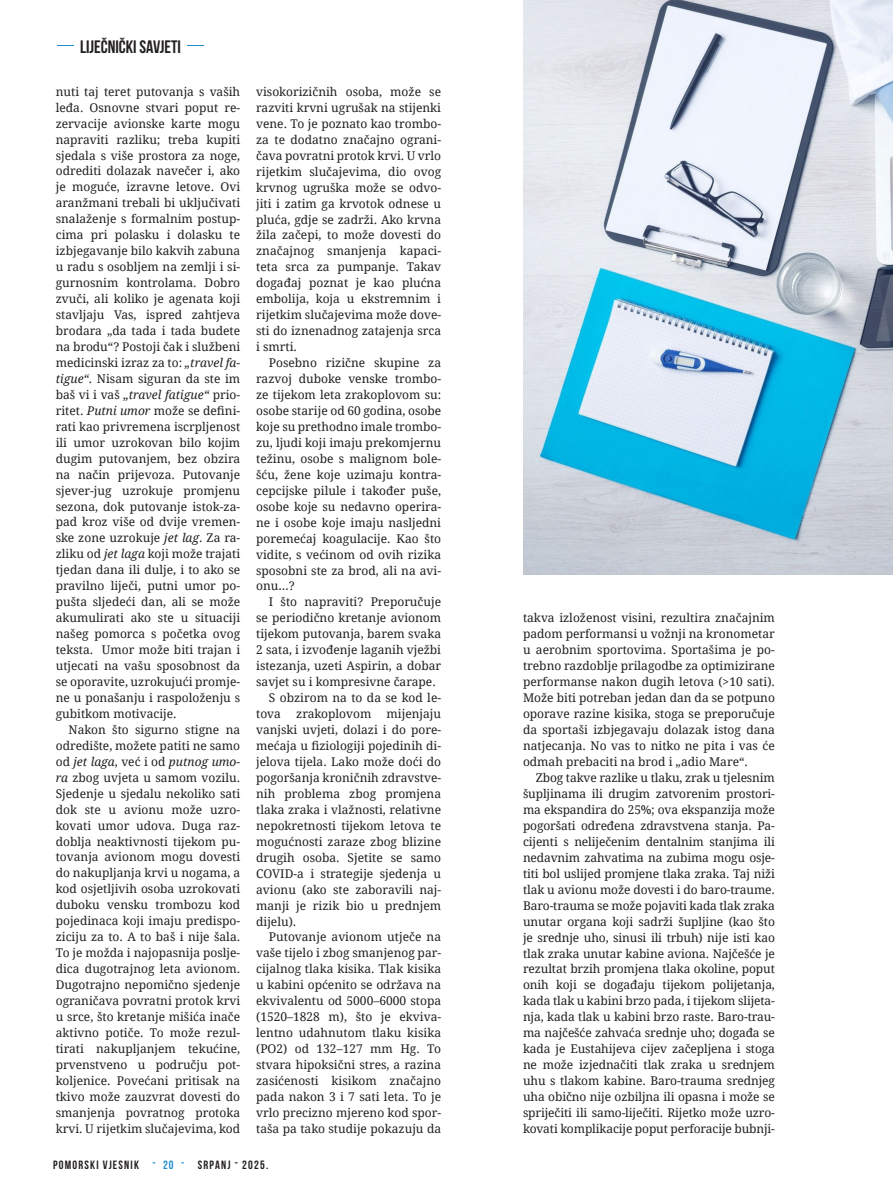
<style>
.page{position:relative;width:893px;height:1191px;background:#fff}
.page>*{position:absolute;margin:0;border:0;box-sizing:border-box;transform-origin:0 0}
.t1{font:700 18px "Bebas Neue";color:#231f20}
.t2{font:12px/15.9px "Droid Serif";color:#231f20;text-align:justify}
.t3{font:700 12px "Bebas Neue";letter-spacing:.1em;color:#231f20}
.s1{font-weight:300;color:#218ecb}
.s2{font-style:italic}
.s3{color:#218ecb}
</style>
<div class="page">
<img style="left:523px;top:0;width:370px;height:574px">
<h1 class="t1" style="left:54px;top:37px;width:154px"><span class="s1">-</span>LIJEČNIČKI SAVJETI<span class="s1">-</span></h1>
<p class="t2" style="left:56px;top:83px;width:186px">nuti taj teret putovanja s vaših leđa. Osnovne stvari poput re&shy;zervacije avionske karte mogu napraviti razliku; treba kupiti sjedala s više prostora za noge, odrediti dolazak navečer i, ako je moguće, izravne letove. Ovi aranžmani trebali bi uključivati snalaženje s formalnim postup&shy;cima pri polasku i dolasku te izbjegavanje bilo kakvih zabuna u radu s osobljem na zemlji i si&shy;gurnosnim kontrolama. Dobro zvuči, ali koliko je agenata koji stavljaju Vas, ispred zahtjeva brodara „da tada i tada budete na brodu“? Postoji čak i službeni medicinski izraz za to: <span class="s2">„travel fa&shy;tigue“.</span> Nisam siguran da ste im baš vi i vaš <span class="s2">„travel fatigue“</span> prio&shy;ritet. <span class="s2">Putni umor</span> može se defini&shy;rati kao privremena iscrpljenost ili umor uzrokovan bilo kojim dugim putovanjem, bez obzira na način prijevoza. Putovanje sjever-jug uzrokuje promjenu sezona, dok putovanje istok-za&shy;pad kroz više od dvije vremen&shy;ske zone uzrokuje <span class="s2">jet lag</span>. Za ra&shy;zliku od <span class="s2">jet laga</span> koji može trajati tjedan dana ili dulje, i to ako se pravilno liječi, putni umor po&shy;pušta sljedeći dan, ali se može akumulirati ako ste u situaciji našeg pomorca s početka ovog teksta. Umor može biti trajan i utjecati na vašu sposobnost da se oporavite, uzrokujući promje&shy;ne u ponašanju i raspoloženju s gubitkom motivacije.</p>
<p class="t2" style="left:56px;top:721px;width:186px;text-indent:13px">Nakon što sigurno stigne na odredište, možete patiti ne samo od <span class="s2">jet laga</span>, već i od <span class="s2">putnog umo&shy;ra</span> zbog uvjeta u samom vozilu.<br>Sjedenje u sjedalu nekoliko sati dok ste u avionu može uzro&shy;kovati umor udova. Duga raz&shy;doblja neaktivnosti tijekom pu&shy;tovanja avionom mogu dovesti do nakupljanja krvi u nogama, a kod osjetljivih osoba uzrokovati duboku vensku trombozu kod pojedinaca koji imaju predispo&shy;ziciju za to. A to baš i nije šala.<br>To je možda i najopasnija poslje&shy;dica dugotrajnog leta avionom.<br>Dugotrajno nepomično sjedenje ograničava povratni protok krvi u srce, što kretanje mišića inače aktivno potiče. To može rezul&shy;tirati nakupljanjem tekućine, prvenstveno u području pot&shy;koljenice. Povećani pritisak na tkivo može zauzvrat dovesti do smanjenja povratnog protoka krvi. U rijetkim slučajevima, kod</p>
<p class="t2" style="left:256px;top:83px;width:186px">visokorizičnih osoba, može se razviti krvni ugrušak na stijenki vene. To je poznato kao trombo&shy;za te dodatno značajno ograni&shy;čava povratni protok krvi. U vrlo rijetkim slučajevima, dio ovog krvnog ugruška može se odvo&shy;jiti i zatim ga krvotok odnese u pluća, gdje se zadrži. Ako krvna žila začepi, to može dovesti do značajnog smanjenja kapaci&shy;teta srca za pumpanje. Takav događaj poznat je kao plućna embolija, koja u ekstremnim i rijetkim slučajevima može dove&shy;sti do iznenadnog zatajenja srca i smrti.</p>
<p class="t2" style="left:256px;top:354px;width:186px;text-indent:13px">Posebno rizične skupine za razvoj duboke venske trombo&shy;ze tijekom leta zrakoplovom su: osobe starije od 60 godina, osobe koje su prethodno imale trombo&shy;zu, ljudi koji imaju prekomjernu težinu, osobe s malignom bole&shy;šću, žene koje uzimaju kontra&shy;cepcijske pilule i također puše, osobe koje su nedavno operira&shy;ne i osobe koje imaju nasljedni poremećaj koagulacije. Kao što vidite, s većinom od ovih rizika sposobni ste za brod, ali na avi&shy;onu…?</p>
<p class="t2" style="left:269px;top:594px;width:174px">I što napraviti? Preporučuje</p>
<p class="t2" style="left:256px;top:610px;width:186px">se periodično kretanje avionom</p>
<p class="t2" style="left:256px;top:626px;width:186px">tijekom putovanja, barem svaka</p>
<p class="t2" style="left:256px;top:641px;width:186px">2 sata, i izvođenje laganih vježbi</p>
<p class="t2" style="left:256px;top:657px;width:186px">istezanja, uzeti Aspirin, a dobar</p>
<p class="t2" style="left:256px;top:673px;width:181px">savjet su i kompresivne čarape.</p>
<p class="t2" style="left:269px;top:689px;width:174px">S obzirom na to da se kod le-</p>
<p class="t2" style="left:256px;top:705px;width:26px">tova</p>
<p class="t2" style="left:296px;top:705px;width:77px">zrakoplovom</p>
<p class="t2" style="left:256px;top:705px;width:186px;text-indent:130px">mijenjaju vanjski uvjeti, dolazi i do pore&shy;mećaja u fiziologiji pojedinih di&shy;jelova tijela. Lako može doći do pogoršanja kroničnih zdravstve&shy;nih problema zbog promjena tlaka zraka i vlažnosti, relativne nepokretnosti tijekom letova te mogućnosti zaraze zbog blizine drugih osoba. Sjetite se samo COVID-a i strategije sjedenja u avionu (ako ste zaboravili naj&shy;manji je rizik bio u prednjem dijelu).</p>
<p class="t2" style="left:256px;top:929px;width:186px;text-indent:13px">Putovanje avionom utječe na vaše tijelo i zbog smanjenog par&shy;cijalnog tlaka kisika. Tlak kisika u kabini općenito se održava na ekvivalentu od 5000–6000 stopa (1520–1828 m), što je ekviva&shy;lentno udahnutom tlaku kisika (PO2) od 132–127 mm Hg. To stvara hipoksični stres, a razina zasićenosti kisikom značajno pada nakon 3 i 7 sati leta. To je vrlo precizno mjereno kod spor&shy;taša pa tako studije pokazuju da</p>
<p class="t3" style="left:53px;top:1157px;width:217px">POMORSKI VJESNIK <span class="s3">- 20 -</span> SRPANJ - 2025.</p>
<p class="t2" style="left:523px;top:610px;width:253px">takva izloženost visini, rezultira značajnim padom performansi u vožnji na kronometar u aerobnim sportovima. Sportašima je po&shy;trebno razdoblje prilagodbe za optimizirane performanse nakon dugih letova (&gt;10 sati).<br>Može biti potreban jedan dan da se potpuno oporave razine kisika, stoga se preporučuje da sportaši izbjegavaju dolazak istog dana natjecanja. No vas to nitko ne pita i vas će odmah prebaciti na brod i „adio Mare“.</p>
<p class="t2" style="left:523px;top:769px;width:253px;text-indent:13px">Zbog takve razlike u tlaku, zrak u tjelesnim šupljinama ili drugim zatvorenim prostori&shy;ma ekspandira do 25%; ova ekspanzija može pogoršati određena zdravstvena stanja. Pa&shy;cijenti s neliječenim dentalnim stanjima ili nedavnim zahvatima na zubima mogu osje&shy;titi bol uslijed promjene tlaka zraka. Taj niži tlak u avionu može dovesti i do baro-traume.<br>Baro-trauma se može pojaviti kada tlak zraka unutar organa koji sadrži šupljine (kao što je srednje uho, sinusi ili trbuh) nije isti kao tlak zraka unutar kabine aviona. Najčešće je rezultat brzih promjena tlaka okoline, poput onih koji se događaju tijekom polijetanja, kada tlak u kabini brzo pada, i tijekom slijeta&shy;nja, kada tlak u kabini brzo raste. Baro-trau&shy;ma najčešće zahvaća srednje uho; događa se kada je Eustahijeva cijev začepljena i stoga ne može izjednačiti tlak zraka u srednjem uhu s tlakom kabine. Baro-trauma srednjeg uha obično nije ozbiljna ili opasna i može se spriječiti ili samo-liječiti. Rijetko može uzro&shy;kovati komplikacije poput perforacije bubnji-</p>
</div>
